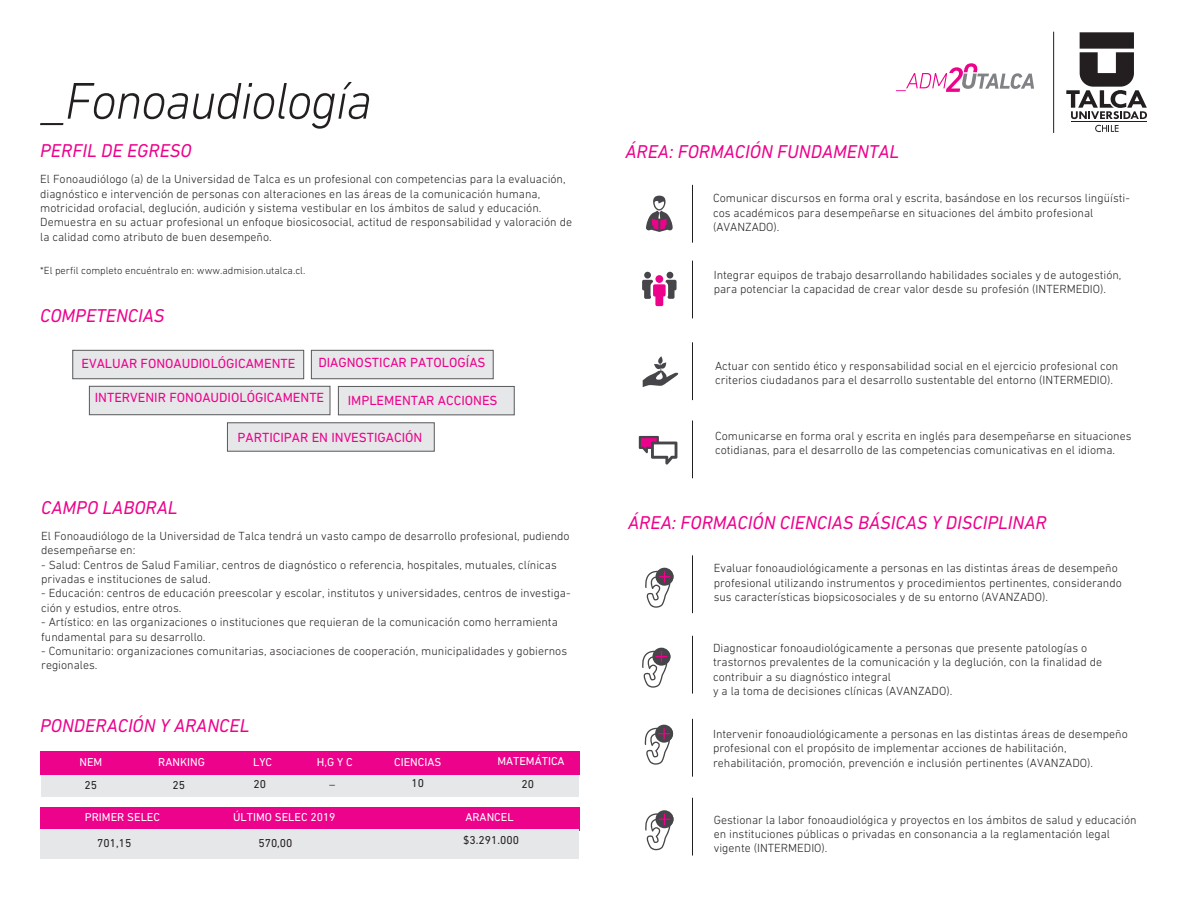
<style>
.page{position:relative;width:1188px;height:918px;background:#fff}
.page>*{position:absolute;margin:0;border:0;box-sizing:border-box;transform-origin:0 0}
.t1{font:italic 300 52.5px "DIN Next LT Pro";letter-spacing:-.025em;color:#231f20}
.t2{font:italic 18.9px "DIN Next LT Pro";color:#ed028c}
.t3{font:13.5px "DIN Next LT Pro";color:#ed028c}
.t4{font:300 12px/14.4px "DIN Next LT Pro";color:#231f20}
.t5{font:11.55px "DIN Next LT Pro";color:#fff}
.t6{font:11.55px "DIN Next LT Pro";color:#231f20}
.t7{font:300 10.5px "DIN Next LT Pro";color:#231f20}
</style>
<div class="page">
<div style="left:311px;top:350px;width:182px;height:29px;background:#e6e7e9;border:1px solid #57585a"></div>
<svg style="left:645px;top:568px;width:29px;height:40px"></svg>
<div style="left:73px;top:350px;width:231px;height:29px;background:#e6e7e9;border:1px solid #57585a"></div>
<svg style="left:642px;top:648px;width:28px;height:40px"></svg>
<svg style="left:644px;top:725px;width:29px;height:40px"></svg>
<svg style="left:645px;top:810px;width:29px;height:40px"></svg>
<hr style="left:692px;top:185px;width:1px;height:58px;background:#231f20">
<hr style="left:692px;top:261px;width:1px;height:57px;background:#231f20">
<hr style="left:692px;top:342px;width:1px;height:58px;background:#231f20">
<hr style="left:692px;top:420px;width:1px;height:58px;background:#231f20">
<hr style="left:692px;top:555px;width:1px;height:58px;background:#231f20">
<hr style="left:692px;top:636px;width:1px;height:58px;background:#231f20">
<hr style="left:692px;top:719px;width:1px;height:58px;background:#231f20">
<hr style="left:692px;top:798px;width:1px;height:58px;background:#231f20">
<svg style="left:1066px;top:32px;width:81px;height:87px"></svg>
<svg style="left:1095px;top:125px;width:24px;height:7px"></svg>
<hr style="left:1071px;top:121px;width:76px;height:1px;background:#231f20">
<hr style="left:1053px;top:32px;width:1px;height:101px;background:#231f20">
<svg style="left:896px;top:63px;width:138px;height:29px"></svg>
<div style="left:89px;top:386px;width:241px;height:29px;background:#e6e7e9;border:1px solid #57585a"></div>
<div style="left:338px;top:386px;width:176px;height:29px;background:#e6e7e9;border:1px solid #57585a"></div>
<div style="left:227px;top:423px;width:207px;height:28px;background:#e6e7e9"></div>
<div style="left:40px;top:752px;width:539px;height:23px;background:#ed028c"></div>
<div style="left:41px;top:775px;width:538px;height:22px;background:#e6e7e9"></div>
<div style="left:40px;top:807px;width:539px;height:24px;background:#ed028c"></div>
<div style="left:41px;top:830px;width:538px;height:29px;background:#e6e7e9"></div>
<svg style="left:639px;top:436px;width:38px;height:29px"></svg>
<svg style="left:643px;top:356px;width:36px;height:31px"></svg>
<svg style="left:646px;top:196px;width:27px;height:36px"></svg>
<div style="left:644px;top:272px;width:7px;height:7px;background:#46454a;border-radius:50%"></div>
<svg style="left:642px;top:280px;width:35px;height:26px"></svg>
<div style="left:655px;top:275px;width:8px;height:8px;background:#ed028c;border-radius:50%"></div>
<div style="left:667px;top:272px;width:6px;height:7px;background:#46454a;border-radius:50%"></div>
<h1 class="t1" style="left:43px;top:71px;width:331px">_Fonoaudiología</h1>
<h2 class="t2" style="left:40px;top:140px;width:153px">PERFIL DE EGRESO</h2>
<p class="t4" style="left:40px;top:172px;width:533px">El Fonoaudiólogo (a) de la Universidad de Talca es un profesional con competencias para la evaluación, diagnóstico e intervención de personas con alteraciones en las áreas de la comunicación humana, motricidad orofacial, deglución, audición y sistema vestibular en los ámbitos de salud y educación.<br>Demuestra en su actuar profesional un enfoque biosicosocial, actitud de responsabilidad y valoración de la calidad como atributo de buen desempeño.</p>
<p class="t7" style="left:40px;top:265px;width:267px">*El perfil completo encuéntralo en: www.admision.utalca.cl.</p>
<h2 class="t2" style="left:40px;top:305px;width:126px">COMPETENCIAS</h2>
<p class="t3" style="left:82px;top:355px;width:215px">EVALUAR FONOAUDIOLÓGICAMENTE</p>
<p class="t3" style="left:95px;top:390px;width:231px">INTERVENIR FONOAUDIOLÓGICAMENTE</p>
<p class="t3" style="left:348px;top:392px;width:151px">IMPLEMENTAR ACCIONES</p>
<p class="t3" style="left:238px;top:429px;width:186px">PARTICIPAR EN INVESTIGACIÓN</p>
<p class="t3" style="left:318px;top:354px;width:169px">DIAGNOSTICAR PATOLOGÍAS</p>
<h2 class="t2" style="left:41px;top:496px;width:138px">CAMPO LABORAL</h2>
<p class="t4" style="left:41px;top:528px;width:530px">El Fonoaudiólogo de la Universidad de Talca tendrá un vasto campo de desarrollo profesional, pudiendo desempeñarse en:</p>
<p class="t4" style="left:41px;top:557px;width:517px">- Salud: Centros de Salud Familiar, centros de diagnóstico o referencia, hospitales, mutuales, clínicas privadas e instituciones de salud.</p>
<p class="t4" style="left:41px;top:586px;width:531px">- Educación: centros de educación preescolar y escolar, institutos y universidades, centros de investiga&shy;ción y estudios, entre otros.</p>
<p class="t4" style="left:41px;top:615px;width:518px">- Artístico: en las organizaciones o instituciones que requieran de la comunicación como herramienta fundamental para su desarrollo.</p>
<p class="t4" style="left:41px;top:644px;width:527px">- Comunitario: organizaciones comunitarias, asociaciones de cooperación, municipalidades y gobiernos regionales.</p>
<h2 class="t2" style="left:40px;top:715px;width:211px">PONDERACIÓN Y ARANCEL</h2>
<p class="t5" style="left:79px;top:755px;width:24px">NEM</p>
<p class="t5" style="left:158px;top:755px;width:48px">RANKING</p>
<p class="t5" style="left:253px;top:755px;width:20px">LYC</p>
<p class="t5" style="left:317px;top:755px;width:37px">H,G Y C</p>
<p class="t5" style="left:394px;top:755px;width:49px">CIENCIAS</p>
<p class="t5" style="left:497px;top:754px;width:69px">MATEMÁTICA</p>
<p class="t6" style="left:84px;top:778px;width:14px">25</p>
<p class="t6" style="left:173px;top:778px;width:14px">25</p>
<p class="t6" style="left:254px;top:777px;width:14px">20</p>
<p class="t6" style="left:411px;top:777px;width:14px">10</p>
<p class="t6" style="left:329px;top:773px;width:7px">_</p>
<p class="t6" style="left:521px;top:777px;width:14px">20</p>
<p class="t5" style="left:85px;top:810px;width:77px">PRIMER SELEC</p>
<p class="t5" style="left:233px;top:810px;width:104px">ÚLTIMO SELEC 2019</p>
<p class="t5" style="left:465px;top:810px;width:50px">ARANCEL</p>
<p class="t6" style="left:97px;top:837px;width:36px">701,15</p>
<p class="t6" style="left:258px;top:837px;width:36px">570,00</p>
<p class="t6" style="left:463px;top:834px;width:57px">$3.291.000</p>
<h2 class="t2" style="left:626px;top:140px;width:275px">ÁREA: FORMACIÓN FUNDAMENTAL</h2>
<p class="t4" style="left:713px;top:191px;width:418px">Comunicar discursos en forma oral y escrita, basándose en los recursos lingüísti&shy;cos académicos para desempeñarse en situaciones del ámbito profesional (AVANZADO).</p>
<p class="t4" style="left:714px;top:267px;width:409px">Integrar equipos de trabajo desarrollando habilidades sociales y de autogestión, para potenciar la capacidad de crear valor desde su profesión (INTERMEDIO).</p>
<p class="t4" style="left:715px;top:358px;width:405px">Actuar con sentido ético y responsabilidad social en el ejercicio profesional con criterios ciudadanos para el desarrollo sustentable del entorno (INTERMEDIO).</p>
<p class="t4" style="left:715px;top:429px;width:418px">Comunicarse en forma oral y escrita en inglés para desempeñarse en situaciones cotidianas, para el desarrollo de las competencias comunicativas en el idioma.</p>
<h2 class="t2" style="left:628px;top:511px;width:420px">ÁREA: FORMACIÓN CIENCIAS BÁSICAS Y DISCIPLINAR</h2>
<p class="t4" style="left:714px;top:561px;width:410px">Evaluar fonoaudiológicamente a personas en las distintas áreas de desempeño profesional utilizando instrumentos y procedimientos pertinentes, considerando sus características biopsicosociales y de su entorno (AVANZADO).</p>
<p class="t4" style="left:713px;top:641px;width:391px">Diagnosticar fonoaudiológicamente a personas que presente patologías o trastornos prevalentes de la comunicación y la deglución, con la finalidad de contribuir a su diagnóstico integral<br>y a la toma de decisiones clínicas (AVANZADO).</p>
<p class="t4" style="left:713px;top:727px;width:416px">Intervenir fonoaudiológicamente a personas en las distintas áreas de desempeño profesional con el propósito de implementar acciones de habilitación, rehabilitación, promoción, prevención e inclusión pertinentes (AVANZADO).</p>
<p class="t4" style="left:714px;top:812px;width:424px">Gestionar la labor fonoaudiológica y proyectos en los ámbitos de salud y educación en instituciones públicas o privadas en consonancia a la reglamentación legal vigente (INTERMEDIO).</p>
</div>
